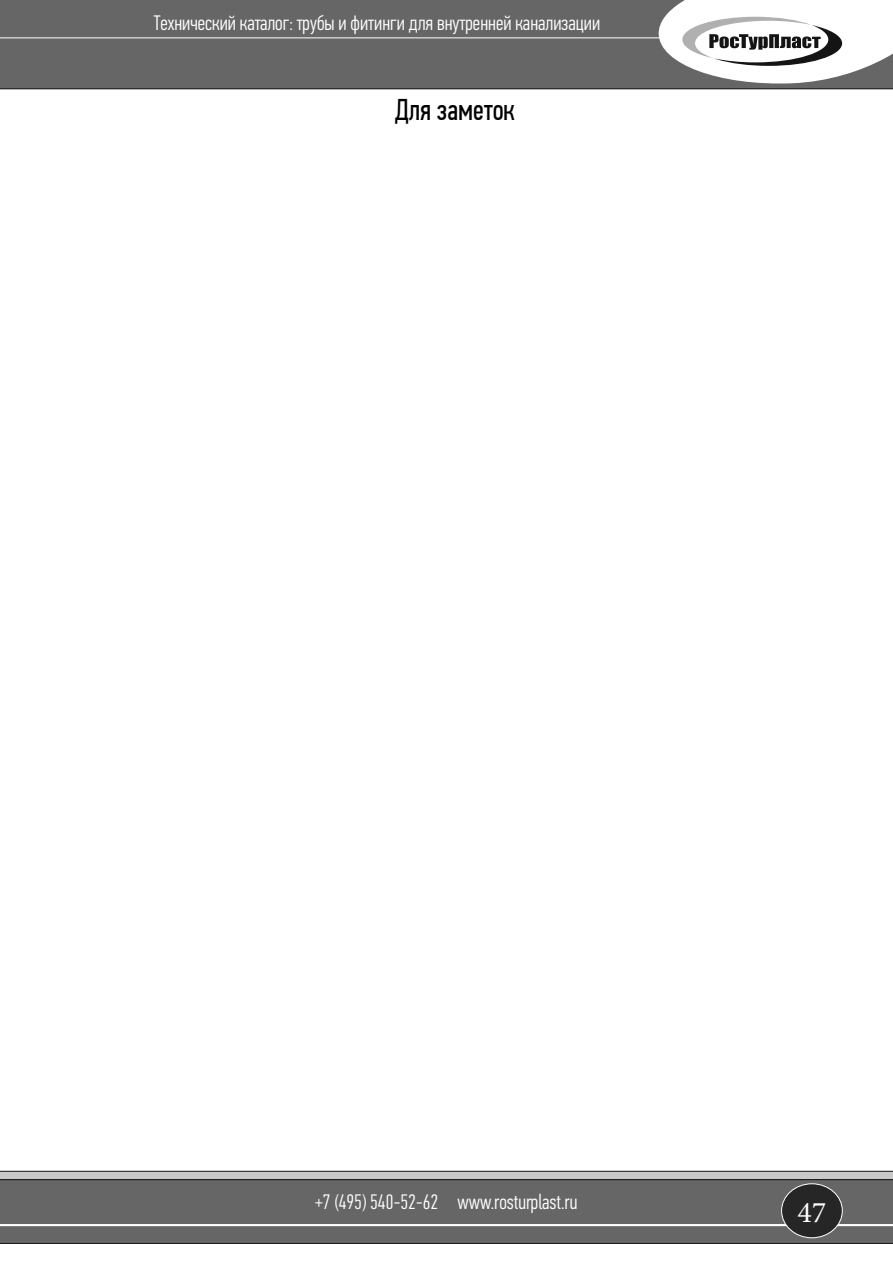
<style>
.page{position:relative;width:893px;height:1263px;background:#fff}
.page>*{position:absolute;margin:0;border:0;box-sizing:border-box;transform-origin:0 0}
.t1{font:30px "PF Din Text Comp Pro";color:#000}
.t2{font:30px "Minion Pro";color:#fff}
.t3{font:300 21px "PF Din Text Comp Pro";color:#fff}
</style>
<div class="page">
<div style="left:0;top:0;width:893px;height:89px;background:#666"></div>
<svg style="left:0;top:1171px;width:893px;height:8px;background:#b7b7b7"></svg>
<div style="left:0;top:1179px;width:893px;height:65px;background:#666"></div>
<hr style="left:0;top:1224px;width:893px;height:2px;background:#fff">
<hr style="left:0;top:37px;width:879px;height:1px;background:#fff">
<div style="left:782px;top:1184px;width:60px;height:54px;background:#262626;border-radius:50%"></div>
<div style="left:781px;top:1183px;width:62px;height:55px;border:1px solid #fff;border-radius:50%"></div>
<svg style="left:658px;top:0;width:235px;height:86px"></svg>
<p class="t3" style="left:154px;top:14px;width:448px">Технический каталог: трубы и фитинги для внутренней канализации</p>
<h1 class="t1" style="left:395px;top:93px;width:121px">Для заметок</h1>
<p class="t3" style="left:315px;top:1194px;width:264px">+7 (495) 540-52-62 www.rosturplast.ru</p>
<h1 class="t2" style="left:798px;top:1192px;width:30px">47</h1>
</div>
